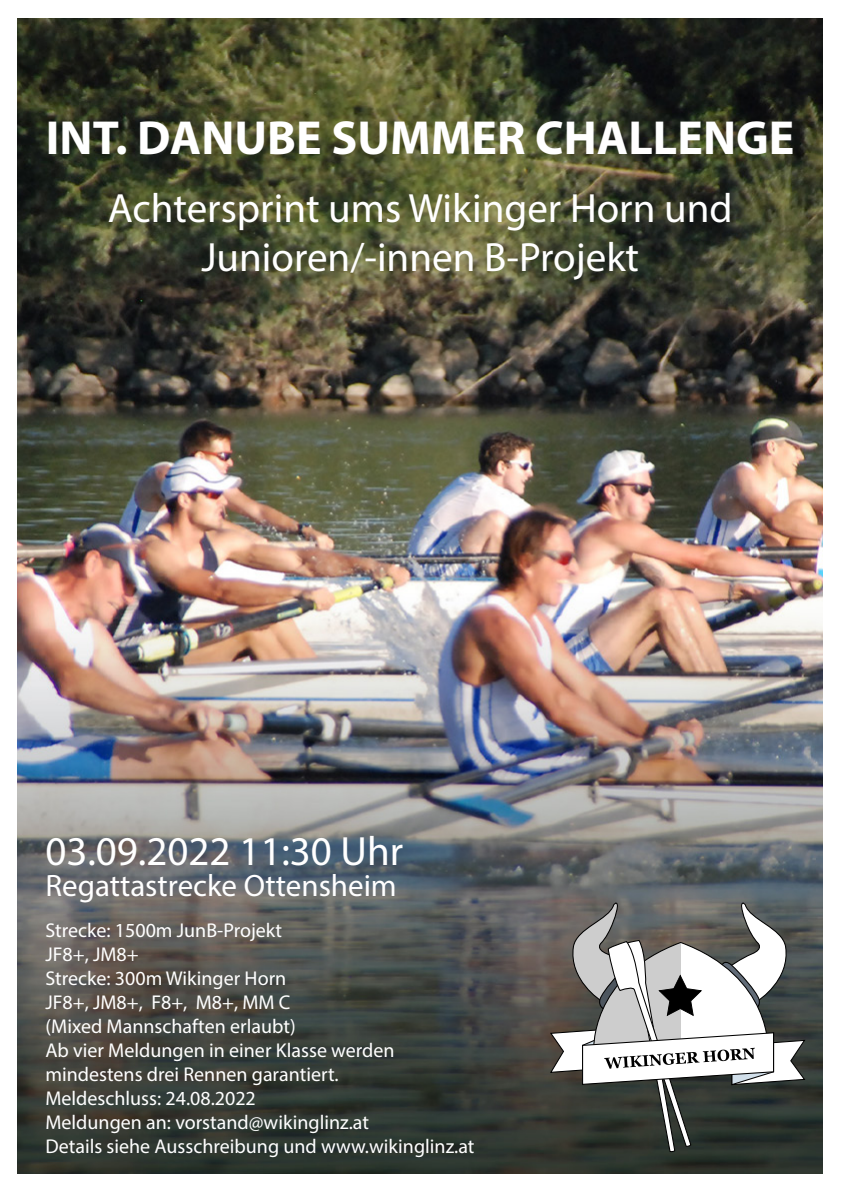
<style>
.page{position:relative;width:842px;height:1191px;background:#fff}
.page>*{position:absolute;margin:0;border:0;box-sizing:border-box;transform-origin:0 0}
.t1{font:700 48px "Myriad Pro";color:#fff}
.t2{font:41px/49.2px "Myriad Pro";color:#fff;text-align:center}
.t3{font:31px "Myriad Pro";color:#fff}
.t4{font:20px/24px "Myriad Pro";color:#fff}
</style>
<div class="page">
<img style="left:17px;top:18px;width:805px;height:1156px">
<svg style="left:549px;top:900px;width:257px;height:252px"></svg>
<h1 class="t1" style="left:46px;top:106px;width:750px">INT. DANUBE SUMMER CHALLENGE</h1>
<h2 class="t2" style="left:108px;top:183px;width:626px">Achtersprint ums Wikinger Horn und<br>Junioren/-innen B-Projekt</h2>
<h2 class="t2" style="left:45px;top:825px;width:359px">03.09.2022 11:30 Uhr</h2>
<h3 class="t3" style="left:45px;top:866px;width:353px">Regattastrecke Ottensheim</h3>
<p class="t4" style="left:45px;top:917px;width:431px">Strecke: 1500m JunB-Projekt<br>JF8+, JM8+<br>Strecke: 300m Wikinger Horn<br>JF8+, JM8+, F8+, M8+, MM C<br>(Mixed Mannschaften erlaubt)<br>Ab vier Meldungen in einer Klasse werden mindestens drei Rennen garantiert.<br>Meldeschluss: 24.08.2022<br>Meldungen an: vorstand@wikinglinz.at<br>Details siehe Ausschreibung und www.wikinglinz.at</p>
</div>
